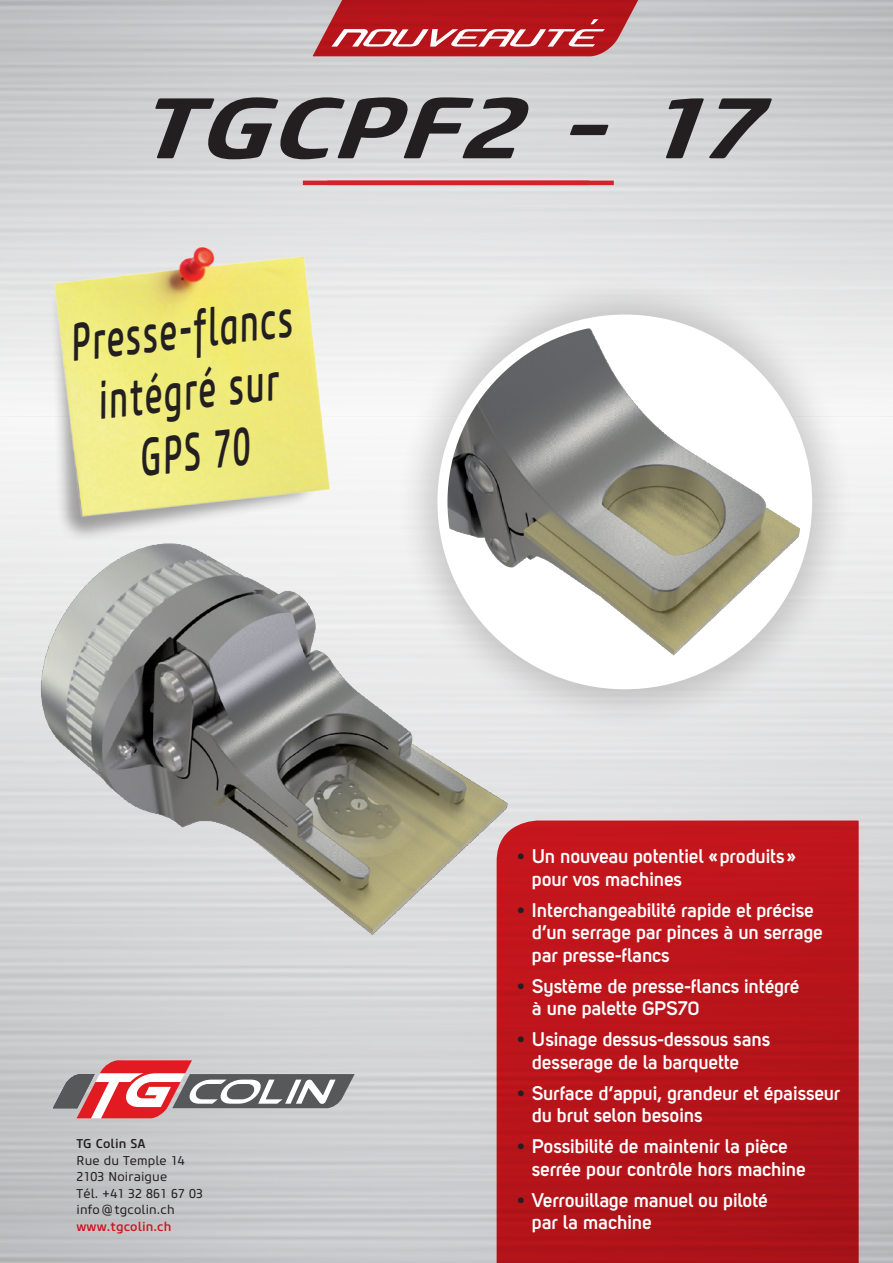
<style>
.page{position:relative;width:893px;height:1263px;background:#fff}
.page>*{position:absolute;margin:0;border:0;box-sizing:border-box;transform-origin:0 0}
.t1{font:italic 700 85.5px "Core Sans M65";color:#231f20;scale:1.27 1}
.t2{font:italic 500 52.8px/61.1px "Core Sans M55";color:#231f20;text-align:center;scale:.6 1}
.t3{font:700 19.5px/22.5px "Uni Sans Semi";color:#fff}
.t4{font:12.75px/16.5px "Core Sans M45";letter-spacing:.01em;color:#231f20}
.t5{font:500 12.75px "Core Sans M55";letter-spacing:.01em;color:#cd151d}
.t6{font:500 12.75px "Core Sans M55";letter-spacing:.01em;color:#231f20}
.s1{color:#231f20}
</style>
<div class="page">
<img style="left:0;top:0;width:893px;height:1263px">
<hr style="left:327px;top:181px;width:287px;height:4px;background:#d1232a">
<svg style="left:492px;top:816px;width:371px;height:447px"></svg>
<img style="left:45px;top:234px;width:303px;height:251px">
<svg style="left:53px;top:1060px;width:302px;height:58px"></svg>
<svg style="left:307px;top:0;width:347px;height:60px"></svg>
<hr style="left:303px;top:181px;width:286px;height:4px;background:#d1232a">
<img style="left:0;top:485px;width:589px;height:540px">
<div style="left:395px;top:272px;width:459px;height:459px;background:#231f20;opacity:.2"></div>
<img style="left:442px;top:320px;width:365px;height:364px;border-radius:182px">
<div style="left:437px;top:315px;width:375px;height:374px;border:10px solid #fff;border-radius:50%"></div>
<h1 class="t1" style="left:136px;top:74px;width:523px">TGCPF2-17</h1>
<h2 class="t2" style="left:68px;top:313px;width:373px;rotate:-6deg">Presse-flancs intégré sur<br>GPS 70</h2>
<p class="t6" style="left:77px;top:1136px;width:71px">TG Colin SA</p>
<p class="t4" style="left:77px;top:1152px;width:128px">Rue du Temple 14<br>2103 Noiraigue<br>Tél. +41 32 861 67 03 info @ tgcolin.ch</p>
<p class="t5" style="left:77px;top:1218px;width:96px">www.tgcolin.ch</p>
<p class="t3" style="left:532px;top:845px;width:265px;text-indent:-15px"><span class="s1">•</span> Un nouveau potentiel «produits » pour vos machines</p>
<p class="t3" style="left:532px;top:898px;width:292px;text-indent:-15px"><span class="s1">•</span> Interchangeabilité rapide et précise d’un serrage par pinces à un serrage par presse-flancs</p>
<p class="t3" style="left:532px;top:974px;width:269px;text-indent:-15px"><span class="s1">•</span> Système de presse-flancs intégré à une palette GPS70</p>
<p class="t3" style="left:532px;top:1028px;width:240px;text-indent:-15px"><span class="s1">•</span> Usinage dessus-dessous sans desserage de la barquette</p>
<p class="t3" style="left:532px;top:1081px;width:310px;text-indent:-15px"><span class="s1">•</span> Surface d’appui, grandeur et épaisseur du brut selon besoins</p>
<p class="t3" style="left:532px;top:1135px;width:275px;text-indent:-15px"><span class="s1">•</span> Possibilité de maintenir la pièce serrée pour contrôle hors machine</p>
<p class="t3" style="left:532px;top:1188px;width:237px;text-indent:-15px"><span class="s1">•</span> Verrouillage manuel ou piloté par la machine</p>
</div>
